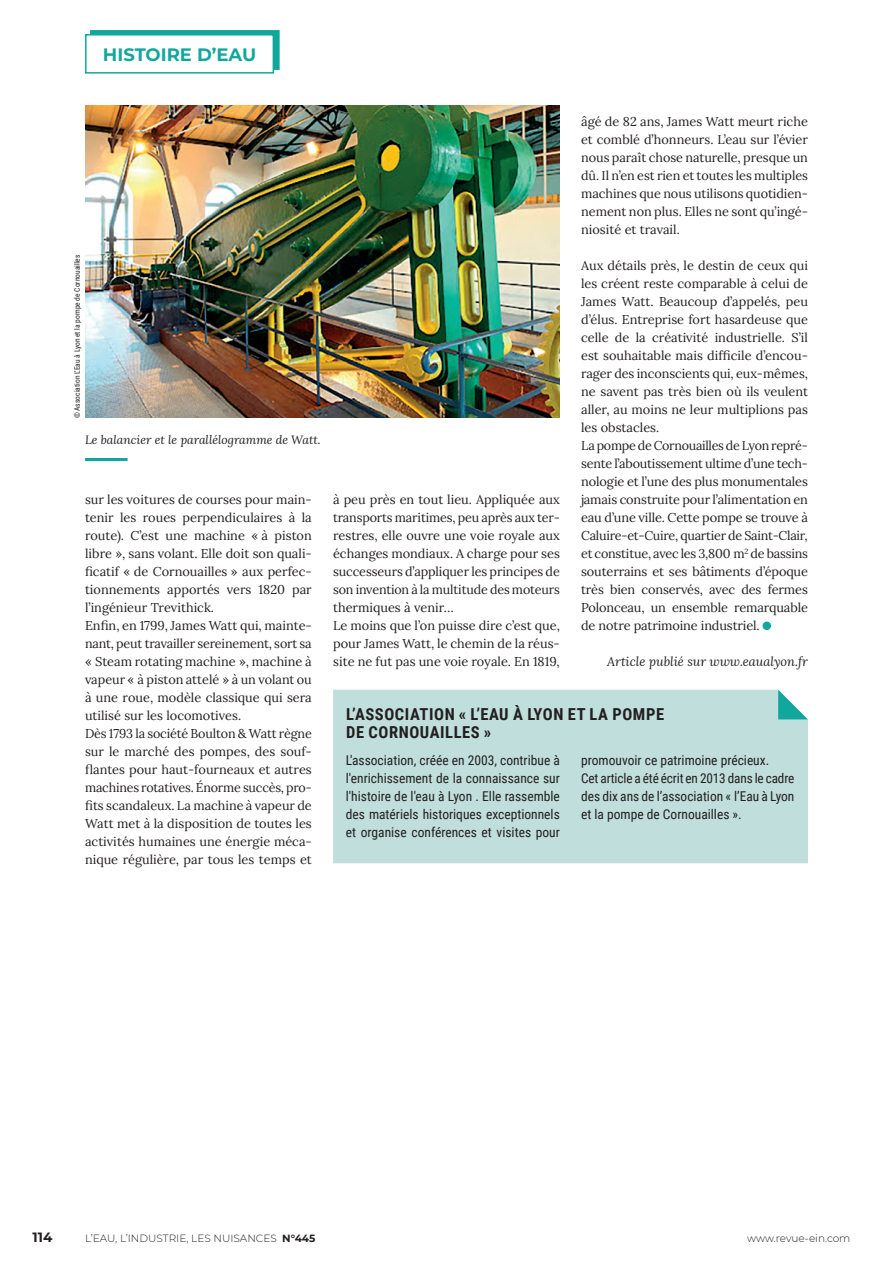
<style>
.page{position:relative;width:893px;height:1263px;background:#fff}
.page>*{position:absolute;margin:0;border:0;box-sizing:border-box;transform-origin:0 0}
.t1{font:700 18px "Montserrat";color:#12a79d}
.Titre_encadré{font:700 16.5px/18px "Roboto Condensed";letter-spacing:.035em;color:#231f20}
.Encadré_-_Texte{font:13.5px/18px "Roboto Condensed";color:#231f20;text-align:justify}
.t2{font:700 13.5px "Montserrat";color:#231f20}
.Texte_courant_-_Hist{font:12.75px/18px "Lora";color:#231f20;text-align:justify}
.Texte_courant_-_Hist-2{font:italic 12.75px "Lora";color:#231f20}
.Légende_photo{font:italic 12px "Lora";color:#231f20}
.t3{font:300 10.5px "Montserrat";color:#231f20}
.Copyright{font:7.5px "Roboto Condensed";color:#231f20}
.s1{font-weight:700}
</style>
<div class="page">
<div style="left:90px;top:30px;width:189px;height:40px;background:#12a79d"></div>
<div style="left:86px;top:35px;width:187px;height:38px;background:#fff"></div>
<div style="left:85px;top:34px;width:189px;height:40px;border:2px solid #12a79d"></div>
<div style="left:762px;top:621px;width:9px;height:9px;background:#12a79d;border-radius:50%"></div>
<img style="left:85px;top:106px;width:475px;height:312px">
<hr style="left:85px;top:458px;width:43px;height:3px;background:#12a79d">
<div style="left:333px;top:690px;width:475px;height:173px;background:#c0dedc"></div>
<svg style="left:778px;top:690px;width:30px;height:29px"></svg>
<h1 class="t1" style="left:103px;top:42px;width:155px">HISTOIRE D’EAU</h1>
<p class="Copyright" style="left:72px;top:418px;width:165px;rotate:-90deg">© Association L’Eau à Lyon et la pompe de Cornouailles</p>
<p class="Légende_photo" style="left:85px;top:431px;width:237px">Le balancier et le parallélogramme de Watt.</p>
<p class="Texte_courant_-_Hist" style="left:85px;top:490px;width:228px">sur les voitures de courses pour main&shy;tenir les roues perpendiculaires à la route). C’est une machine « à piston libre », sans volant. Elle doit son quali&shy;ficatif « de Cornouailles » aux perfec&shy;tionnements apportés vers 1820 par l’ingénieur Trevithick.</p>
<p class="Texte_courant_-_Hist" style="left:85px;top:616px;width:228px">Enfin, en 1799, James Watt qui, mainte&shy;nant, peut travailler sereinement, sort sa « Steam rotating machine », machine à vapeur « à piston attelé » à un volant ou à une roue, modèle classique qui sera utilisé sur les locomotives.</p>
<p class="Texte_courant_-_Hist" style="left:85px;top:724px;width:228px">Dès 1793 la société Boulton &amp; Watt règne sur le marché des pompes, des souf&shy;flantes pour haut-fourneaux et autres machines rotatives. Énorme succès, pro&shy;fits scandaleux. La machine à vapeur de Watt met à la disposition de toutes les activités humaines une énergie méca&shy;nique régulière, par tous les temps et</p>
<p class="Texte_courant_-_Hist" style="left:333px;top:490px;width:228px">à peu près en tout lieu. Appliquée aux transports maritimes, peu après aux ter&shy;restres, elle ouvre une voie royale aux échanges mondiaux. A charge pour ses successeurs d’appliquer les principes de son invention à la multitude des moteurs thermiques à venir…</p>
<p class="Texte_courant_-_Hist" style="left:333px;top:616px;width:228px">Le moins que l’on puisse dire c’est que, pour James Watt, le chemin de la réus&shy;site ne fut pas une voie royale. En 1819,</p>
<p class="Texte_courant_-_Hist" style="left:581px;top:112px;width:228px">âgé de 82 ans, James Watt meurt riche et comblé d’honneurs. L’eau sur l’évier nous paraît chose naturelle, presque un dû. Il n’en est rien et toutes les multiples machines que nous utilisons quotidien&shy;nement non plus. Elles ne sont qu’ingé&shy;niosité et travail.</p>
<p class="Texte_courant_-_Hist" style="left:581px;top:256px;width:228px">Aux détails près, le destin de ceux qui les créent reste comparable à celui de James Watt. Beaucoup d’appelés, peu d’élus. Entreprise fort hasardeuse que celle de la créativité industrielle. S’il est souhaitable mais difficile d’encou&shy;rager des inconscients qui, eux-mêmes, ne savent pas très bien où ils veulent aller, au moins ne leur multiplions pas les obstacles.</p>
<p class="Texte_courant_-_Hist" style="left:581px;top:436px;width:228px">La pompe de Cornouailles de Lyon repré&shy;sente l’aboutissement ultime d’une tech&shy;nologie et l’une des plus monumentales jamais construite pour l’alimentation en eau d’une ville. Cette pompe se trouve à Caluire-et-Cuire, quartier de Saint-Clair, et constitue, avec les 3,800 m<sup>2</sup> de bassins souterrains et ses bâtiments d’époque très bien conservés, avec des fermes Polonceau, un ensemble remarquable de notre patrimoine industriel.</p>
<p class="Texte_courant_-_Hist-2" style="left:607px;top:653px;width:202px">Article publié sur www.eaualyon.fr</p>
<p class="Titre_encadré" style="left:346px;top:705px;width:319px">L’ASSOCIATION « L’EAU À LYON ET LA POMPE<br>DE CORNOUAILLES »</p>
<p class="Encadré_-_Texte" style="left:346px;top:751px;width:216px">L'association, créée en 2003, contribue à l'enrichissement de la connaissance sur l'histoire de l'eau à Lyon . Elle rassemble des matériels historiques exceptionnels et organise conférences et visites pour</p>
<p class="Encadré_-_Texte" style="left:581px;top:751px;width:190px">promouvoir ce patrimoine précieux.</p>
<p class="Encadré_-_Texte" style="left:581px;top:769px;width:215px">Cet article a été écrit en 2013 dans le cadre des dix ans de l’association « l’Eau à Lyon et la pompe de Cornouailles ».</p>
<p class="t2" style="left:33px;top:1227px;width:21px">114</p>
<p class="t3" style="left:85px;top:1231px;width:232px">L’EAU, L’INDUSTRIE, LES NUISANCES <span class="s1">N°445</span></p>
<p class="t3" style="left:747px;top:1231px;width:105px">www.revue-ein.com</p>
</div>
